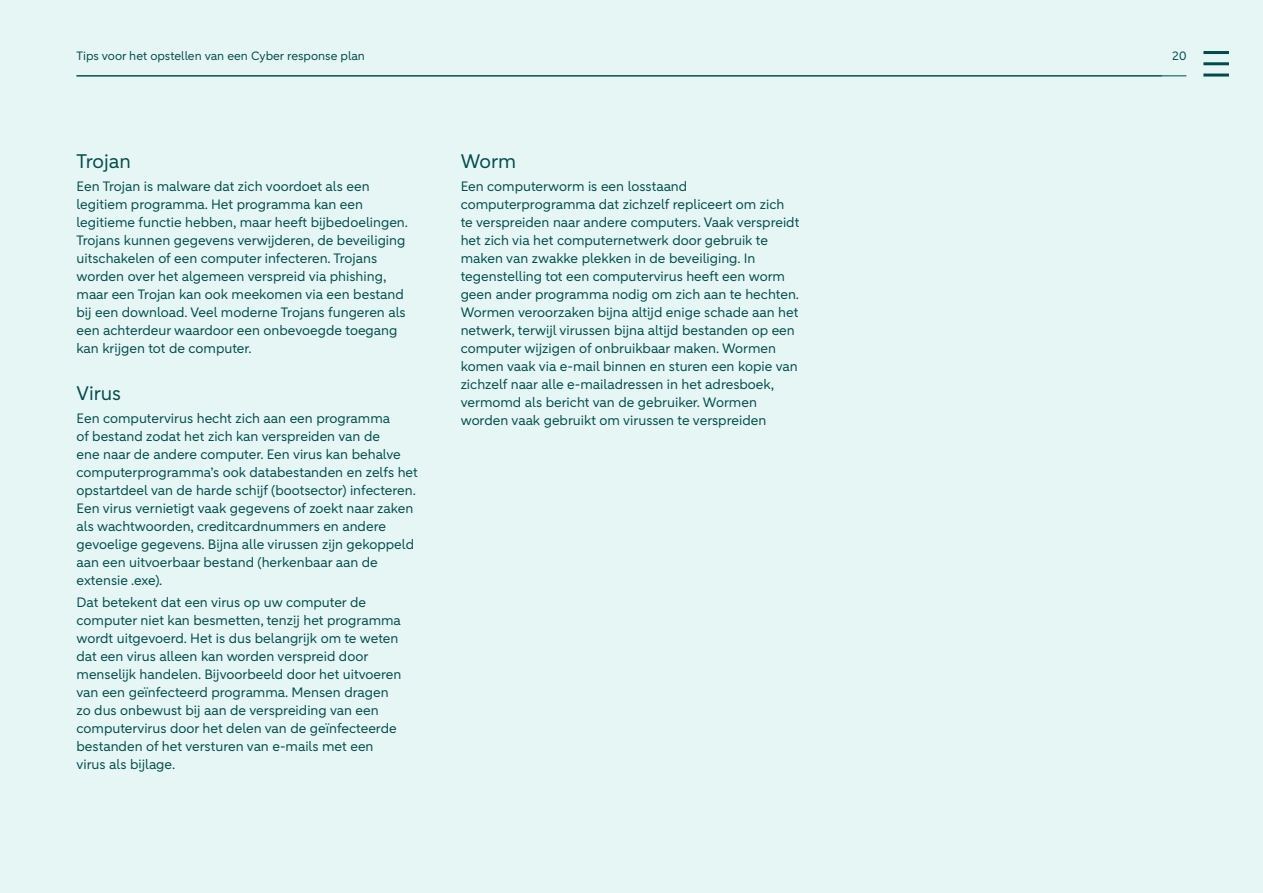
<style>
.page{position:relative;width:1263px;height:893px;background:#e5f6f4}
.page>*{position:absolute;margin:0;border:0;box-sizing:border-box;transform-origin:0 0}
.t1{font:19.5px "ABNAMRO Sans";color:#004c4c}
.t2{font:13.5px/18px "ABNAMRO Sans";color:#004c4c}
.t3{font:12px "ABNAMRO Sans";color:#004c4c}
</style>
<div class="page">
<hr style="left:77px;top:75px;width:1109px;height:1px;background:#004c4c">
<hr style="left:1203px;top:74px;width:26px;height:3px;background:#004c4c">
<hr style="left:1203px;top:62px;width:26px;height:3px;background:#004c4c">
<hr style="left:1203px;top:51px;width:26px;height:3px;background:#004c4c">
<p class="t3" style="left:77px;top:48px;width:290px">Tips voor het opstellen van een Cyber response plan</p>
<p class="t3" style="left:1172px;top:48px;width:16px">20</p>
<h1 class="t1" style="left:77px;top:149px;width:56px">Trojan</h1>
<p class="t2" style="left:77px;top:177px;width:333px">Een Trojan is malware dat zich voordoet als een legitiem programma. Het programma kan een legitieme functie hebben, maar heeft bijbedoelingen.<br>Trojans kunnen gegevens verwijderen, de beveiliging uitschakelen of een computer infecteren. Trojans worden over het algemeen verspreid via phishing, maar een Trojan kan ook meekomen via een bestand bij een download. Veel moderne Trojans fungeren als een achterdeur waardoor een onbevoegde toegang kan krijgen tot de computer.</p>
<h1 class="t1" style="left:77px;top:381px;width:46px">Virus</h1>
<p class="t2" style="left:77px;top:409px;width:343px">Een computervirus hecht zich aan een programma<br>of bestand zodat het zich kan verspreiden van de<br>ene naar de andere computer. Een virus kan behalve computerprogramma’s ook databestanden en zelfs het opstartdeel van de harde schijf (bootsector) infecteren.<br>Een virus vernietigt vaak gegevens of zoekt naar zaken als wachtwoorden, creditcardnummers en andere gevoelige gegevens. Bijna alle virussen zijn gekoppeld aan een uitvoerbaar bestand (herkenbaar aan de extensie .exe).</p>
<p class="t2" style="left:77px;top:593px;width:326px">Dat betekent dat een virus op uw computer de computer niet kan besmetten, tenzij het programma wordt uitgevoerd. Het is dus belangrijk om te weten dat een virus alleen kan worden verspreid door menselijk handelen. Bijvoorbeeld door het uitvoeren van een geïnfecteerd programma. Mensen dragen zo dus onbewust bij aan de verspreiding van een computervirus door het delen van de geïnfecteerde bestanden of het versturen van e-mails met een virus als bijlage.</p>
<h1 class="t1" style="left:461px;top:149px;width:57px">Worm</h1>
<p class="t2" style="left:461px;top:177px;width:340px">Een computerworm is een losstaand computerprogramma dat zichzelf repliceert om zich te verspreiden naar andere computers. Vaak verspreidt het zich via het computernetwerk door gebruik te maken van zwakke plekken in de beveiliging. In tegenstelling tot een computervirus heeft een worm geen ander programma nodig om zich aan te hechten.<br>Wormen veroorzaken bijna altijd enige schade aan het netwerk, terwijl virussen bijna altijd bestanden op een computer wijzigen of onbruikbaar maken. Wormen komen vaak via e-mail binnen en sturen een kopie van zichzelf naar alle e-mailadressen in het adresboek, vermomd als bericht van de gebruiker. Wormen worden vaak gebruikt om virussen te verspreiden</p>
</div>
